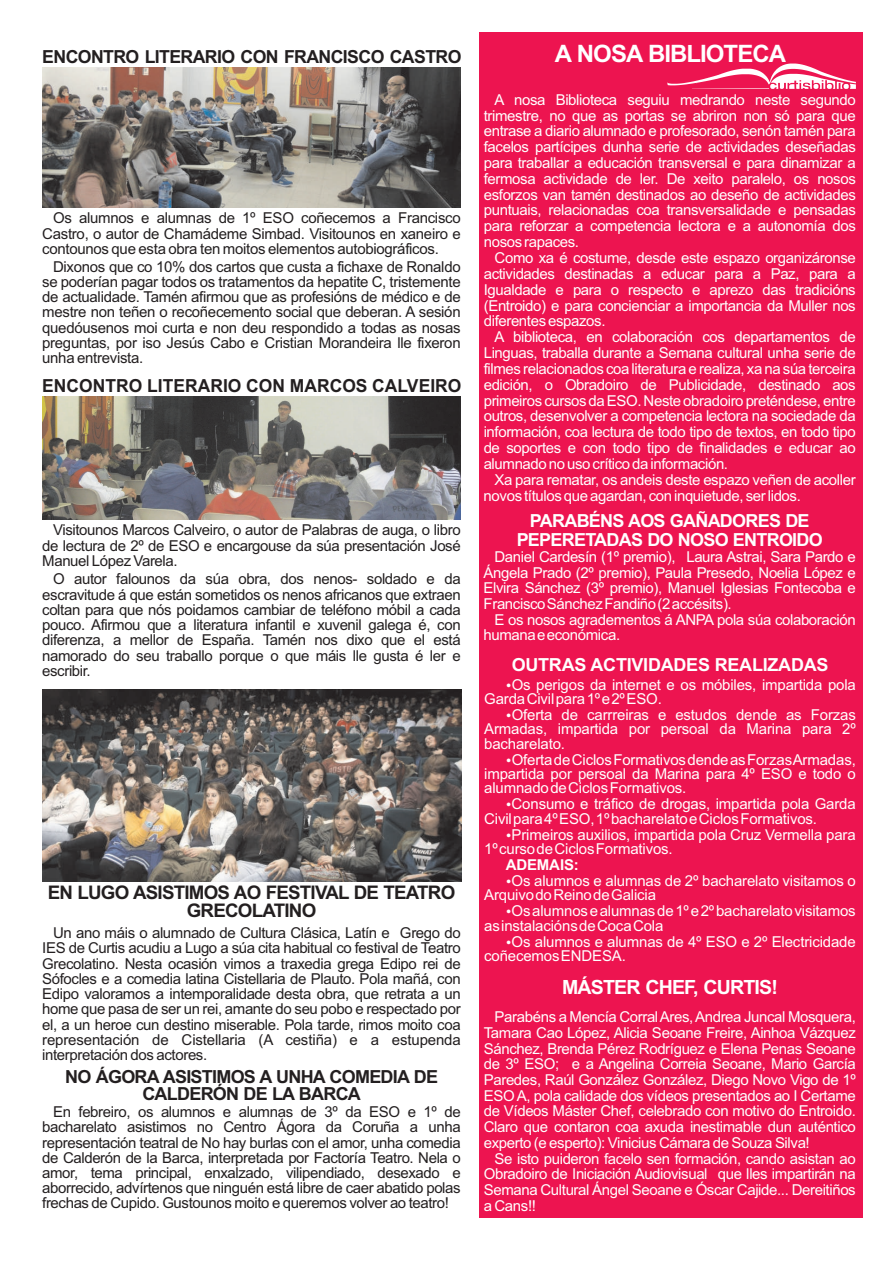
<style>
.page{position:relative;width:893px;height:1263px;background:#fff}
.page>*{position:absolute;margin:0;border:0;box-sizing:border-box;transform-origin:0 0}
.t1{font:700 24px "Arial";letter-spacing:-.04em;color:#fff}
.t2{font:700 19.65px "Arial";letter-spacing:-.04em;color:#fff}
.t3{font:700 18.75px/17.9px "Arial";letter-spacing:-.04em;color:#231f20;text-align:center}
.t4{font:700 18px/17.1px "Arial";letter-spacing:-.035em;color:#231f20;text-align:center}
.t5{font:700 18px/18.8px "Arial";letter-spacing:-.04em;color:#fff;text-align:center}
.t6{font:700 18px "Arial";letter-spacing:.005em;color:#231f20}
.t7{font:700 18px "Arial";letter-spacing:-.015em;color:#fff}
.t8{font:15px/15.8px "Arial";letter-spacing:-.01em;color:#fff;text-align:justify}
.t9{font:15px/15.3px "Arial";letter-spacing:-.025em;color:#231f20;text-align:justify}
.t10{font:700 15px "Arial";letter-spacing:-.01em;color:#fff}
</style>
<div class="page">
<div style="left:479px;top:32px;width:383px;height:1185px;background:#ed1450"></div>
<svg style="left:667px;top:64px;width:189px;height:25px"></svg>
<img style="left:42px;top:67px;width:419px;height:141px">
<img style="left:42px;top:397px;width:419px;height:123px">
<img style="left:42px;top:690px;width:420px;height:191px">
<p class="t4" style="left:42px;top:50px;width:421px">ENCONTRO LITERARIO CON FRANCISCO CASTRO</p>
<p class="t9" style="left:42px;top:212px;width:420px;text-indent:11px">Os alumnos e alumnas de 1º ESO coñecemos a Francisco Castro, o autor de Chamádeme Simbad. Visitounos en xaneiro e contounos que esta obra ten moitos elementos autobiográficos.</p>
<p class="t9" style="left:42px;top:261px;width:420px;text-indent:11px">Dixonos que co 10% dos cartos que custa a fichaxe de Ronaldo se poderían pagar todos os tratamentos da hepatite C, tristemente de actualidade. Tamén afirmou que as profesións de médico e de mestre non teñen o recoñecemento social que deberan. A sesión quedóusenos moi curta e non deu respondido a todas as nosas preguntas, por iso Jesús Cabo e Cristian Morandeira lle fixeron unha entrevista.</p>
<p class="t6" style="left:42px;top:379px;width:421px">ENCONTRO LITERARIO CON MARCOS CALVEIRO</p>
<p class="t9" style="left:42px;top:524px;width:420px;text-indent:11px">Visitounos Marcos Calveiro, o autor de Palabras de auga, o libro de lectura de 2º de ESO e encargouse da súa presentación José Manuel López Varela.</p>
<p class="t9" style="left:42px;top:573px;width:420px;text-indent:11px">O autor falounos da súa obra, dos nenos- soldado e da escravitude á que están sometidos os nenos africanos que extraen coltan para que nós poidamos cambiar de teléfono móbil a cada pouco. Afirmou que a literatura infantil e xuvenil galega é, con diferenza, a mellor de España. Tamén nos dixo que el está namorado do seu traballo porque o que máis lle gusta é ler e escribir.</p>
<p class="t3" style="left:48px;top:886px;width:409px">EN LUGO ASISTIMOS AO FESTIVAL DE TEATRO<br>GRECOLATINO</p>
<p class="t9" style="left:42px;top:926px;width:420px;text-indent:11px">Un ano máis o alumnado de Cultura Clásica, Latín e Grego do IES de Curtis acudiu a Lugo a súa cita habitual co festival de Teatro Grecolatino. Nesta ocasión vimos a traxedia grega Edipo rei de Sófocles e a comedia latina Cistellaria de Plauto. Pola mañá, con Edipo valoramos a intemporalidade desta obra, que retrata a un home que pasa de ser un rei, amante do seu pobo e respectado por el, a un heroe cun destino miserable. Pola tarde, rimos moito coa representación de Cistellaria (A cestiña) e a estupenda interpretación dos actores.</p>
<p class="t4" style="left:65px;top:1070px;width:374px">NO ÁGORA ASISTIMOS A UNHA COMEDIA DE<br>CALDERÓN DE LA BARCA</p>
<p class="t9" style="left:42px;top:1106px;width:420px;text-indent:11px">En febreiro, os alumnos e alumnas de 3º da ESO e 1º de bacharelato asistimos no Centro Ágora da Coruña a unha representación teatral de No hay burlas con el amor, unha comedia de Calderón de la Barca, interpretada por Factoría Teatro. Nela o amor, tema principal, enxalzado, vilipendiado, desexado e aborrecido, advírtenos que ninguén está libre de caer abatido polas frechas de Cupido. Gustounos moito e queremos volver ao teatro!</p>
<h1 class="t1" style="left:555px;top:44px;width:233px">A NOSA BIBLIOTECA</h1>
<p class="t8" style="left:484px;top:93px;width:374px;text-indent:11px">A nosa Biblioteca seguiu medrando neste segundo trimestre, no que as portas se abriron non só para que entrase a diario alumnado e profesorado, senón tamén para facelos partícipes dunha serie de actividades deseñadas para traballar a educación transversal e para dinamizar a fermosa actividade de ler. De xeito paralelo, os nosos esforzos van tamén destinados ao deseño de actividades puntuais, relacionadas coa transversalidade e pensadas para reforzar a competencia lectora e a autonomía dos nosos rapaces.</p>
<p class="t8" style="left:484px;top:251px;width:374px;text-indent:11px">Como xa é costume, desde este espazo organizáronse actividades destinadas a educar para a Paz, para a Igualdade e para o respecto e aprezo das tradicións (Entroido) e para concienciar a importancia da Muller nos diferentes espazos.</p>
<p class="t8" style="left:484px;top:331px;width:374px;text-indent:11px">A biblioteca, en colaboración cos departamentos de Linguas, traballa durante a Semana cultural unha serie de filmes relacionados coa literatura e realiza, xa na súa terceira edición, o Obradoiro de Publicidade, destinado aos primeiros cursos da ESO. Neste obradoiro preténdese, entre outros, desenvolver a competencia lectora na sociedade da información, coa lectura de todo tipo de textos, en todo tipo de soportes e con todo tipo de finalidades e educar ao alumnado no uso crítico da información.</p>
<p class="t8" style="left:484px;top:473px;width:374px;text-indent:11px">Xa para rematar, os andeis deste espazo veñen de acoller novos títulos que agardan, con inquietude, ser lidos.</p>
<p class="t5" style="left:517px;top:513px;width:308px">PARABÉNS AOS GAÑADORES DE<br>PEPERETADAS DO NOSO ENTROIDO</p>
<p class="t8" style="left:484px;top:551px;width:374px;text-indent:11px">Daniel Cardesín (1º premio), Laura Astrai, Sara Pardo e Ángela Prado (2º premio), Paula Presedo, Noelia López e Elvira Sánchez (3º premio), Manuel Iglesias Fontecoba e Francisco Sánchez Fandiño (2 accésits).</p>
<p class="t8" style="left:484px;top:613px;width:374px;text-indent:11px">E os nosos agradementos á ANPA pola súa colaboración humana e económica.</p>
<p class="t7" style="left:512px;top:658px;width:318px">OUTRAS ACTIVIDADES REALIZADAS</p>
<p class="t8" style="left:484px;top:678px;width:373px;line-height:14.4px;text-indent:27px">Os perigos da internet e os móbiles, impartida pola<br>Garda Civil para 1º e 2º ESO.</p>
<p class="t8" style="left:484px;top:709px;width:373px;line-height:14.4px;text-indent:27px">Oferta de carrreiras e estudos dende as Forzas Armadas, impartida por persoal da Marina para 2º bacharelato.</p>
<p class="t8" style="left:484px;top:753px;width:373px;line-height:14.4px;text-indent:27px">Oferta de Ciclos Formativos dende as Forzas Armadas, impartida por persoal da Marina para 4º ESO e todo o alumnado de Ciclos Formativos.</p>
<p class="t8" style="left:484px;top:798px;width:373px;line-height:14.4px;text-indent:27px">Consumo e tráfico de drogas, impartida pola Garda<br>Civil para 4º ESO, 1º bacharelato e Ciclos Formativos.</p>
<p class="t8" style="left:484px;top:828px;width:373px;line-height:14.4px;text-indent:27px">Primeiros auxilios, impartida pola Cruz Vermella para<br>1º curso de Ciclos Formativos.</p>
<p class="t10" style="left:506px;top:859px;width:75px">ADEMAIS:</p>
<p class="t8" style="left:484px;top:875px;width:373px;line-height:14.4px;text-indent:27px">Os alumnos e alumnas de 2º bacharelato visitamos o<br>Arquivo do Reino de Galicia</p>
<p class="t8" style="left:484px;top:905px;width:373px;line-height:14.4px;text-indent:27px">Os alumnos e alumnas de 1º e 2º bacharelato visitamos as instalacións de Coca Cola</p>
<p class="t8" style="left:484px;top:935px;width:373px;line-height:14.4px;text-indent:27px">Os alumnos e alumnas de 4º ESO e 2º Electricidade coñecemos ENDESA.</p>
<h2 class="t2" style="left:562px;top:979px;width:217px">MÁSTER CHEF, CURTIS!</h2>
<p class="t8" style="left:484px;top:1011px;width:374px;text-indent:11px">Parabéns a Mencía Corral Ares, Andrea Juncal Mosquera, Tamara Cao López, Alicia Seoane Freire, Ainhoa Vázquez Sánchez, Brenda Pérez Rodríguez e Elena Penas Seoane de 3º ESO; e a Angelina Correia Seoane, Mario García Paredes, Raúl González González, Diego Novo Vigo de 1º ESO A, pola calidade dos vídeos presentados ao I Certame de Vídeos Máster Chef, celebrado con motivo do Entroido.<br>Claro que contaron coa axuda inestimable dun auténtico experto (e esperto): Vinicius Cámara de Souza Silva!</p>
<p class="t8" style="left:484px;top:1152px;width:374px;text-indent:11px">Se isto puideron facelo sen formación, cando asistan ao Obradoiro de Iniciación Audiovisual que lles impartirán na Semana Cultural Ángel Seoane e Óscar Cajide... Dereitiños a Cans!!</p>
</div>
